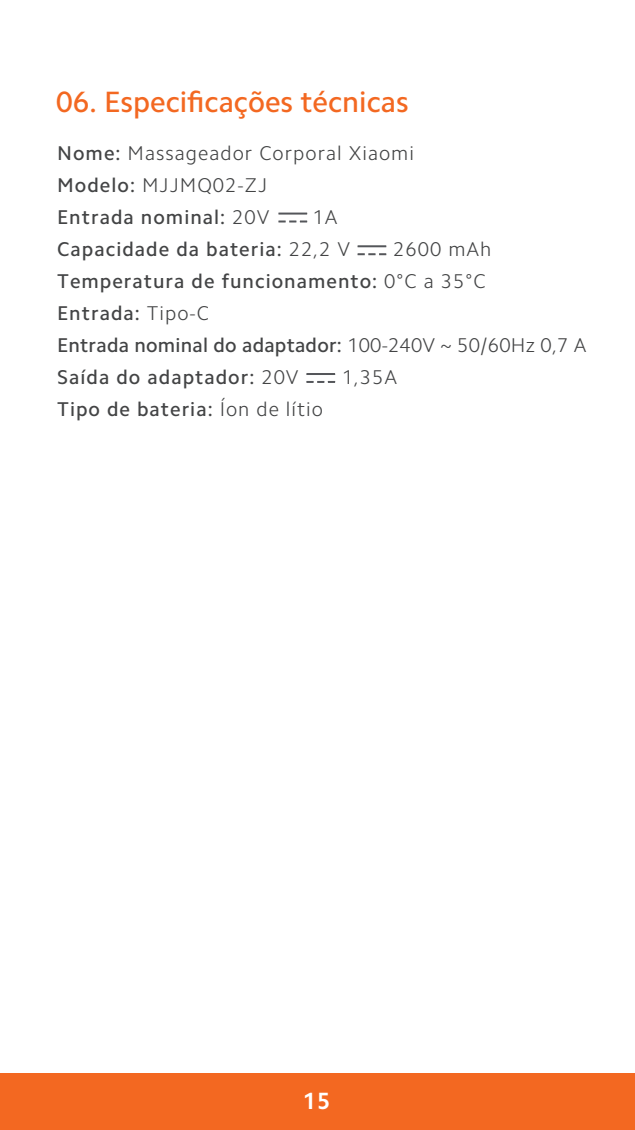
<style>
.page{position:relative;width:635px;height:1130px;background:#fff}
.page>*{position:absolute;margin:0;border:0;box-sizing:border-box;transform-origin:0 0}
.t1{font:500 29.6px "Camphor Pro";color:#f36821}
.t2{font:700 23.6px "Camphor Pro";color:#fff}
.t3{font:500 20px/32px "Camphor Pro";letter-spacing:.05em;color:#434445}
.t4{font:300 20px/32px "Camphor Pro";letter-spacing:.05em;color:#434445}
.s1{font-weight:500}
.s2{font-weight:300}
</style>
<div class="page">
<div style="left:0;top:1073px;width:635px;height:56px;background:#f36821"></div>
<hr style="left:278px;top:212px;width:29px;height:2px;background:#54565a">
<svg style="left:278px;top:220px;width:29px;height:2px"></svg>
<hr style="left:358px;top:245px;width:28px;height:2px;background:#54565a">
<svg style="left:358px;top:253px;width:28px;height:2px"></svg>
<hr style="left:306px;top:373px;width:29px;height:2px;background:#54565a">
<svg style="left:306px;top:381px;width:29px;height:2px"></svg>
<h1 class="t1" style="left:56px;top:84px;width:354px">06. Especificações técnicas</h1>
<p class="t4" style="left:57px;top:137px;width:358px"><span class="s1">Nome:</span> Massageador Corporal Xiaomi<br><span class="s1">Modelo:</span> MJJMQ02-ZJ<br><span class="s1">Entrada nominal:</span> 20V</p>
<p class="t3" style="left:57px;top:201px;width:295px;text-indent:255px"><span class="s2">1A<br></span>Capacidade da bateria: <span class="s2">22,2 V</span></p>
<p class="t3" style="left:57px;top:233px;width:531px;text-indent:336px"><span class="s2">2600 mAh<br></span>Temperatura de funcionamento: <span class="s2">0°C a 35°C<br></span>Entrada: <span class="s2">Tipo-C<br></span>Entrada nominal do adaptador: <span class="s2">100-240V ~ 50/60Hz 0,7 A<br></span>Saída do adaptador: <span class="s2">20V</span></p>
<p class="t4" style="left:342px;top:361px;width:57px">1,35A</p>
<p class="t3" style="left:57px;top:393px;width:267px">Tipo de bateria: <span class="s2">Íon de lítio</span></p>
<p class="t2" style="left:303px;top:1087px;width:29px">15</p>
</div>
